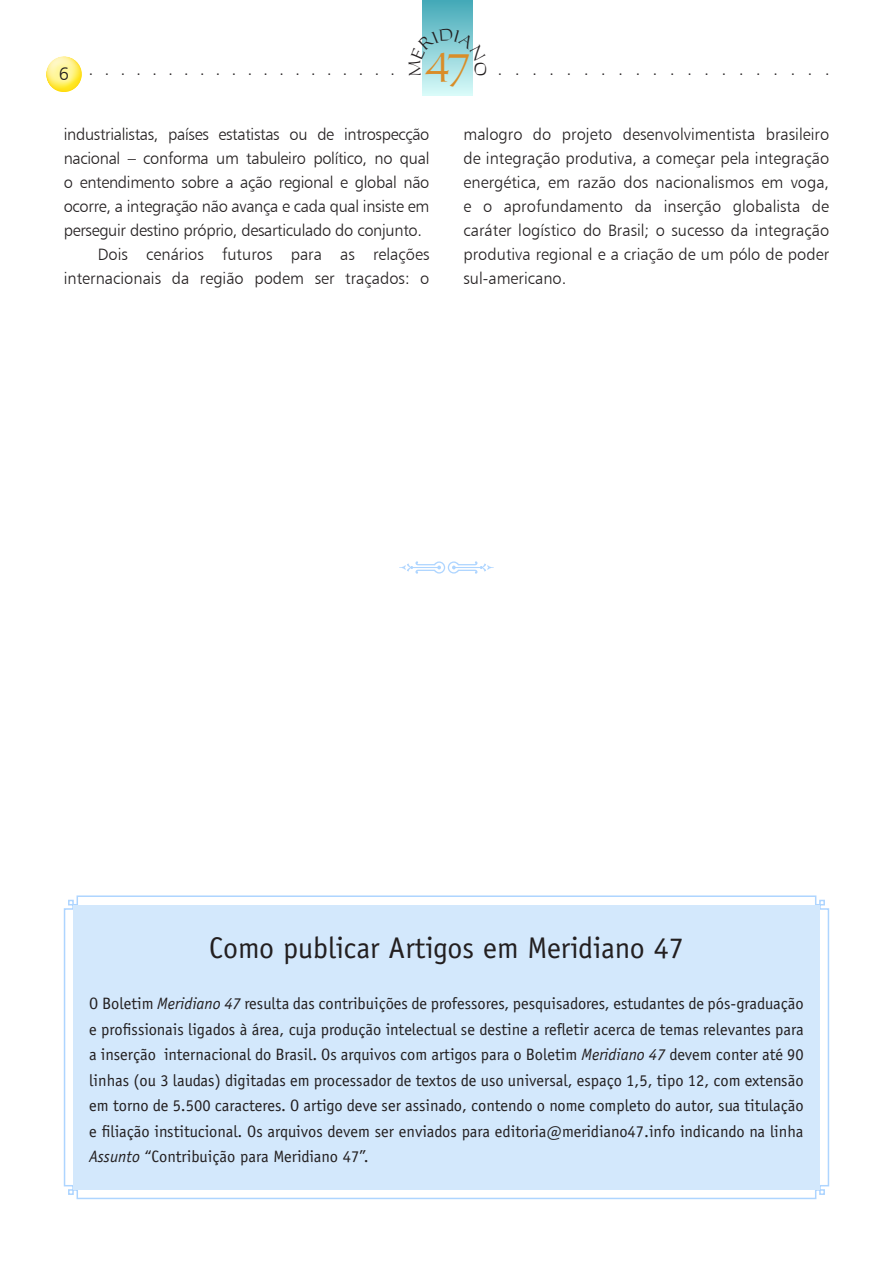
<style>
.page{position:relative;width:893px;height:1263px;background:#fff}
.page>*{position:absolute;margin:0;border:0;box-sizing:border-box;transform-origin:0 0}
.t1{font:36.9px "Carleton Normal";color:#d98d28}
.t2{font:30px "Officina Sans";color:#231f20}
._04_anuncio{font:16.5px/25.5px "Officina Sans";color:#231f20;text-align:justify}
._05_corpo_do_texto{font:16.5px/24px "Humanist 777 BT Light B";color:#231f20;text-align:justify}
.t3{font:15px "Times";color:#231f20}
.s1{font-family:"Humanist 777 BT Light B";font-size:18px}
.s2{font-style:italic}
</style>
<div class="page">
<svg style="left:423px;top:0;width:50px;height:96px;background:#88ced5"></svg>
<div style="left:46px;top:56px;width:37px;height:38px;background:#fff101;opacity:.75"></div>
<svg style="left:63px;top:895px;width:767px;height:305px"></svg>
<div style="left:73px;top:905px;width:746px;height:284px;background:#d3e8fc"></div>
<svg style="left:422px;top:28px;width:51px;height:48px;background:#94d5db"></svg>
<p class="t3" style="left:59px;top:62px;width:337px"><span class="s1">6</span> ....................</p>
<h1 class="t1" style="left:424px;top:46px;width:48px">47</h1>
<p class="t3" style="left:498px;top:61px;width:332px">....................</p>
<p class="_05_corpo_do_texto" style="left:64px;top:122px;width:367px">industrialistas, países estatistas ou de introspecção nacional – conforma um tabuleiro político, no qual o entendimento sobre a ação regional e global não ocorre, a integração não avança e cada qual insiste em perseguir destino próprio, desarticulado do conjunto.</p>
<p class="_05_corpo_do_texto" style="left:64px;top:242px;width:367px;text-align:right">Dois cenários futuros para as relações internacionais da região podem ser traçados: o</p>
<p class="_05_corpo_do_texto" style="left:463px;top:122px;width:367px">malogro do projeto desenvolvimentista brasileiro de integração produtiva, a começar pela integração energética, em razão dos nacionalismos em voga, e o aprofundamento da inserção globalista de caráter logístico do Brasil; o sucesso da integração produtiva regional e a criação de um pólo de poder sul-americano.</p>
<p class="t2" style="left:209px;top:930px;width:476px">Como publicar Artigos em Meridiano 47</p>
<p class="_04_anuncio" style="left:89px;top:991px;width:716px">O Boletim <span class="s2">Meridiano 47</span> resulta das contribuições de professores, pesquisadores, estudantes de pós-graduação e profissionais ligados à área, cuja produção intelectual se destine a refletir acerca de temas relevantes para a inserção internacional do Brasil. Os arquivos com artigos para o Boletim <span class="s2">Meridiano 47</span> devem conter até 90 linhas (ou 3 laudas) digitadas em processador de textos de uso universal, espaço 1,5, tipo 12, com extensão em torno de 5.500 caracteres. O artigo deve ser assinado, contendo o nome completo do autor, sua titulação e filiação institucional. Os arquivos devem ser enviados para editoria@meridiano47.info indicando na linha <span class="s2">Assunto</span> “Contribuição para Meridiano 47”.</p>
</div>
